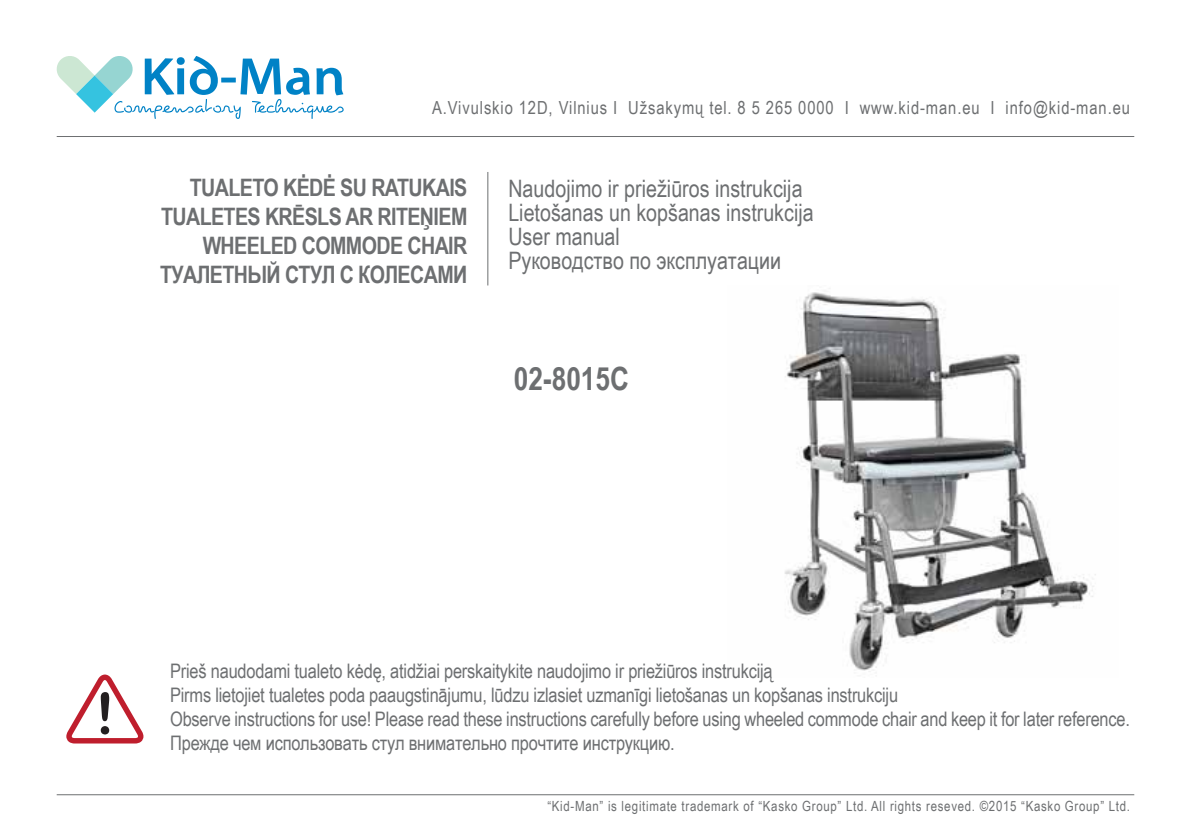
<style>
.page{position:relative;width:1191px;height:840px;background:#fff}
.page>*{position:absolute;margin:0;border:0;box-sizing:border-box;transform-origin:0 0}
.t1{font:700 32px "Arial Narrow";color:#6d6f71}
.t2{font:24px/24px "Arial Narrow";color:#6d6f71}
.t3{font:700 24px/28.8px "Arial Narrow";letter-spacing:-.025em;color:#6d6f71;text-align:right}
.t4{font:20px/24px "Arial Narrow";letter-spacing:-.01em;color:#6d6f71}
.t5{font:18px "Arial Narrow";letter-spacing:.05em;color:#6d6f71}
.t6{font:14px "Arial Narrow";letter-spacing:.05em;color:#6d6f71}
</style>
<div class="page">
<svg style="left:56px;top:56px;width:288px;height:63px"></svg>
<hr style="left:57px;top:136px;width:1077px;height:1px;background:#6d6f71">
<hr style="left:57px;top:793px;width:1077px;height:1px;background:#6d6f71">
<img style="left:784px;top:292px;width:312px;height:380px">
<hr style="left:487px;top:172px;width:1px;height:113px;background:#6d6f71">
<svg style="left:66px;top:674px;width:77px;height:69px"></svg>
<p class="t5" style="left:432px;top:95px;width:699px">A.Vivulskio 12D, Vilnius I Užsakymų tel. 8 5 265 0000 I www.kid-man.eu I info@kid-man.eu</p>
<p class="t3" style="left:160px;top:172px;width:309px">TUALETO KĖDĖ SU RATUKAIS<br>TUALETES KRĒSLS AR RITEŅIEM<br>WHEELED COMMODE CHAIR<br>ТУАЛЕТНЫЙ СТУЛ С КОЛЕСАМИ</p>
<p class="t2" style="left:508px;top:175px;width:307px">Naudojimo ir priežiūros instrukcija<br>Lietošanas un kopšanas instrukcija<br>User manual<br>Руководство по эксплуатации</p>
<h1 class="t1" style="left:514px;top:354px;width:117px">02-8015C</h1>
<p class="t4" style="left:170px;top:657px;width:961px">Prieš naudodami tualeto kėdę, atidžiai perskaitykite naudojimo ir priežiūros instrukciją<br>Pirms lietojiet tualetes poda paaugstinājumu, lūdzu izlasiet uzmanīgi lietošanas un kopšanas instrukciju<br>Observe instructions for use! Please read these instructions carefully before using wheeled commode chair and keep it for later reference.<br>Прежде чем использовать стул внимательно прочтите инструкцию.</p>
<p class="t6" style="left:547px;top:795px;width:584px">“Kid-Man” is legitimate trademark of “Kasko Group” Ltd. All rights reseved. ©2015 “Kasko Group” Ltd.</p>
</div>
